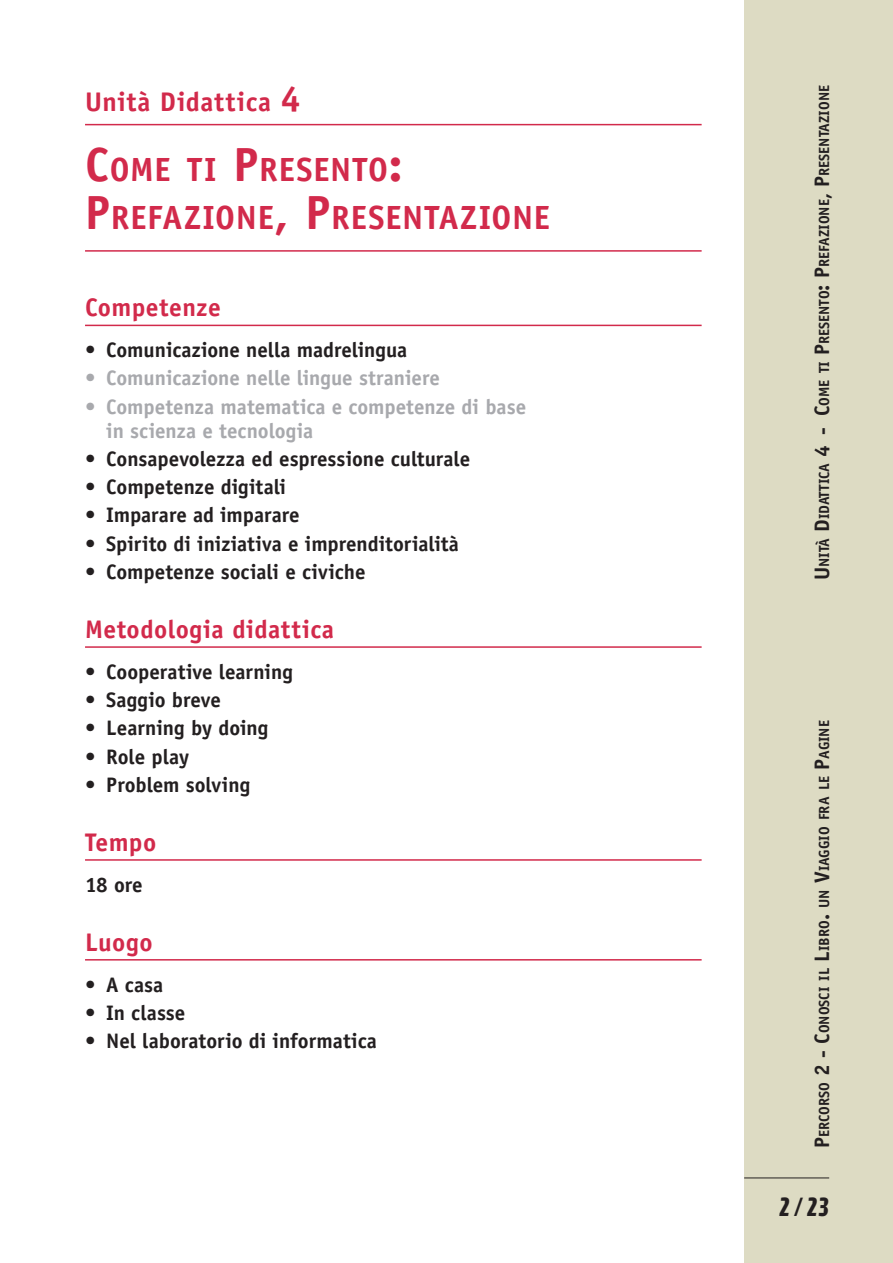
<style>
.page{position:relative;width:893px;height:1263px;background:#fff}
.page>*{position:absolute;margin:0;border:0;box-sizing:border-box;transform-origin:0 0}
.t1{font:700 33.6px/47.5px "Officina Sans Std";letter-spacing:.025em;color:#d22a4b}
.t2{font:700 27px "Officina Sans Std";letter-spacing:.025em;color:#d22a4b}
.t3{font:700 27px "Calcite Pro";color:#231f20}
.t4{font:700 25.5px "Officina Sans Std";letter-spacing:.02em;color:#d22a4b}
.t5{font:700 21px "Officina Sans Std";color:#231f20}
.t6{font:700 21px/24px "Officina Sans Std";color:#a8a9ad}
.t7{font:700 14.7px "Officina Sans Std";color:#231f20}
.s1{font-size:36px}
.s2{font-size:48px}
.s3{font-size:21px}
</style>
<div class="page">
<div style="left:744px;top:0;width:149px;height:1263px;background:#dddbc3"></div>
<hr style="left:744px;top:1177px;width:85px;height:1px;background:#231f20">
<hr style="left:85px;top:325px;width:617px;height:1px;background:#d22a4b">
<hr style="left:85px;top:646px;width:617px;height:2px;background:#d22a4b">
<hr style="left:85px;top:859px;width:617px;height:2px;background:#d22a4b">
<hr style="left:85px;top:959px;width:617px;height:1px;background:#d22a4b">
<hr style="left:85px;top:124px;width:617px;height:1px;background:#d22a4b">
<hr style="left:85px;top:250px;width:617px;height:2px;background:#d22a4b">
<p class="t2" style="left:85px;top:85px;width:217px">Unità Didattica <span class="s1">4</span></p>
<h1 class="t1" style="left:85px;top:146px;width:466px"><span class="s2">C</span>OME TI <span class="s2">P</span>RESENTO<span class="s2">:<br>P</span>REFAZIONE<span class="s2">, P</span>RESENTAZIONE</h1>
<p class="t4" style="left:85px;top:292px;width:137px">Competenze</p>
<p class="t5" style="left:85px;top:337px;width:324px">• Comunicazione nella madrelingua</p>
<p class="t6" style="left:85px;top:366px;width:356px">• Comunicazione nelle lingue straniere</p>
<p class="t6" style="left:106px;top:394px;width:421px;text-indent:-21px">• Competenza matematica e competenze di base in scienza e tecnologia</p>
<p class="t5" style="left:85px;top:446px;width:387px">• Consapevolezza ed espressione culturale</p>
<p class="t5" style="left:85px;top:474px;width:203px">• Competenze digitali</p>
<p class="t5" style="left:85px;top:502px;width:216px">• Imparare ad imparare</p>
<p class="t5" style="left:85px;top:530px;width:375px">• Spirito di iniziativa e imprenditorialità</p>
<p class="t5" style="left:85px;top:559px;width:282px">• Competenze sociali e civiche</p>
<p class="t4" style="left:85px;top:613px;width:251px">Metodologia didattica</p>
<p class="t5" style="left:85px;top:658px;width:209px">• Cooperative learning</p>
<p class="t5" style="left:85px;top:687px;width:137px">• Saggio breve</p>
<p class="t5" style="left:85px;top:715px;width:185px">• Learning by doing</p>
<p class="t5" style="left:85px;top:743px;width:106px">• Role play</p>
<p class="t5" style="left:85px;top:771px;width:167px">• Problem solving</p>
<p class="t4" style="left:85px;top:826px;width:73px">Tempo</p>
<p class="t5" style="left:85px;top:871px;width:59px">18 ore</p>
<p class="t4" style="left:85px;top:926px;width:69px">Luogo</p>
<p class="t5" style="left:85px;top:971px;width:80px">• A casa</p>
<p class="t5" style="left:85px;top:999px;width:102px">• In classe</p>
<p class="t5" style="left:85px;top:1028px;width:293px">• Nel laboratorio di informatica</p>
<p class="t7" style="left:815px;top:580px;width:497px;rotate:-90deg"><span class="s3">U</span>NITÀ <span class="s3">D</span>IDATTICA <span class="s3">4 -</span> <span class="s3">C</span>OME TI <span class="s3">P</span>RESENTO<span class="s3">: P</span>REFAZIONE<span class="s3">, P</span>RESENTAZIONE</p>
<p class="t7" style="left:815px;top:1148px;width:429px;rotate:-90deg"><span class="s3">P</span>ERCORSO <span class="s3">2 -</span> <span class="s3">C</span>ONOSCI IL <span class="s3">L</span>IBRO<span class="s3">.</span> UN <span class="s3">V</span>IAGGIO FRA LE <span class="s3">P</span>AGINE</p>
<p class="t3" style="left:779px;top:1191px;width:52px">2 / 23</p>
</div>
